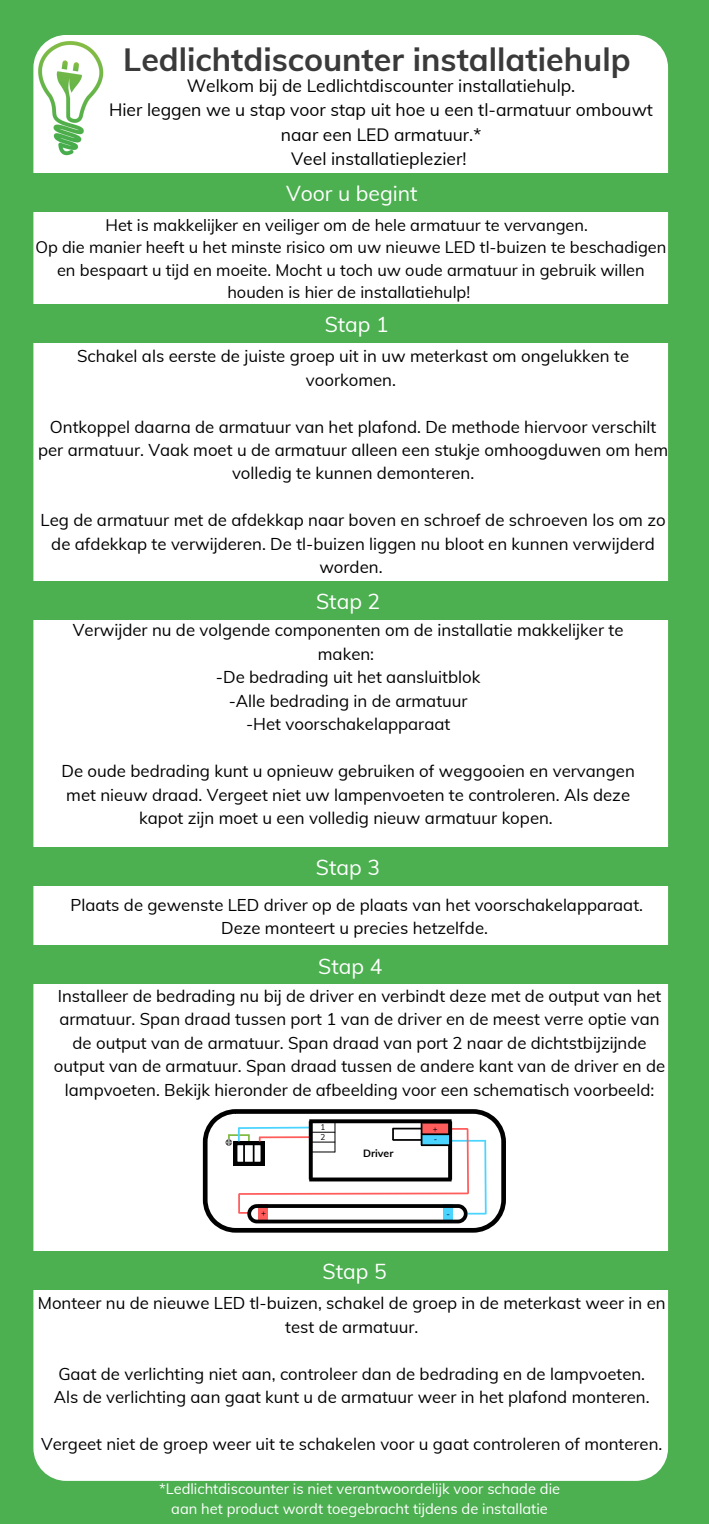
<style>
.page{position:relative;width:709px;height:1524px;background:#fff}
.page>*{position:absolute;margin:0;border:0;box-sizing:border-box;transform-origin:0 0}
.t1{font:700 32.12px "Muli";color:#3b3a3a}
.t2{font:21.12px "Muli";color:#fff}
.t3{font:17.5px/24.4px "Muli";color:#000;text-align:center}
.t4{font:16.75px/23.5px "Muli";color:#000;text-align:center}
.t5{font:16.38px/22.5px "Muli";color:#000;text-align:center}
.t6{font:14.62px/19.8px "Muli";color:#fff;text-align:center}
.t7{font:700 10.5px "Muli";color:#000}
.t8{font:8.12px/10.6px "Muli";color:#000}
</style>
<div class="page">
<div style="left:0;top:0;width:709px;height:1523px;background:#4caf50"></div>
<div style="left:33px;top:35px;width:635px;height:1445px;background:#fff;border-radius:33px"></div>
<div style="left:27px;top:304px;width:659px;height:39px;background:#4caf50"></div>
<img style="left:33px;top:35px;width:71px;height:129px">
<div style="left:22px;top:581px;width:652px;height:39px;background:#4caf50"></div>
<div style="left:28px;top:1251px;width:658px;height:38px;background:#4caf50"></div>
<div style="left:24px;top:846px;width:652px;height:39px;background:#4caf50"></div>
<div style="left:27px;top:945px;width:652px;height:39px;background:#4caf50"></div>
<svg style="left:203px;top:1109px;width:303px;height:123px"></svg>
<div style="left:22px;top:173px;width:659px;height:39px;background:#4caf50"></div>
<h1 class="t1" style="left:123px;top:38px;width:509px">Ledlichtdiscounter installatiehulp</h1>
<p class="t3" style="left:109px;top:73px;width:545px">Welkom bij de Ledlichtdiscounter installatiehulp.<br>Hier leggen we u stap voor stap uit hoe u een tl-armatuur ombouwt naar een LED armatuur.*<br>Veel installatieplezier!</p>
<p class="t2" style="left:286px;top:180px;width:133px">Voor u begint</p>
<p class="t5" style="left:35px;top:213px;width:632px">Het is makkelijker en veiliger om de hele armatuur te vervangen.<br>Op die manier heeft u het minste risico om uw nieuwe LED tl-buizen te beschadigen en bespaart u tijd en moeite. Mocht u toch uw oude armatuur in gebruik willen houden is hier de installatiehulp!</p>
<p class="t2" style="left:325px;top:311px;width:66px">Stap 1</p>
<p class="t4" style="left:77px;top:344px;width:553px">Schakel als eerste de juiste groep uit in uw meterkast om ongelukken te voorkomen.</p>
<p class="t4" style="left:38px;top:414px;width:631px">Ontkoppel daarna de armatuur van het plafond. De methode hiervoor verschilt per armatuur. Vaak moet u de armatuur alleen een stukje omhoogduwen om hem volledig te kunnen demonteren.</p>
<p class="t4" style="left:41px;top:508px;width:626px">Leg de armatuur met de afdekkap naar boven en schroef de schroeven los om zo de afdekkap te verwijderen. De tl-buizen liggen nu bloot en kunnen verwijderd worden.</p>
<p class="t2" style="left:316px;top:588px;width:66px">Stap 2</p>
<p class="t4" style="left:73px;top:618px;width:552px">Verwijder nu de volgende componenten om de installatie makkelijker te maken:<br>-De bedrading uit het aansluitblok<br>-Alle bedrading in de armatuur<br>-Het voorschakelapparaat</p>
<p class="t4" style="left:62px;top:759px;width:575px">De oude bedrading kunt u opnieuw gebruiken of weggooien en vervangen met nieuw draad. Vergeet niet uw lampenvoeten te controleren. Als deze kapot zijn moet u een volledig nieuw armatuur kopen.</p>
<p class="t2" style="left:316px;top:853px;width:66px">Stap 3</p>
<p class="t4" style="left:70px;top:892px;width:574px">Plaats de gewenste LED driver op de plaats van het voorschakelapparaat.<br>Deze monteert u precies hetzelfde.</p>
<p class="t2" style="left:318px;top:952px;width:66px">Stap 4</p>
<p class="t4" style="left:54px;top:984px;width:613px">Installeer de bedrading nu bij de driver en verbindt deze met de output van het armatuur. Span draad tussen port 1 van de driver en de meest verre optie van de output van de armatuur. Span draad van port 2 naar de dichtstbijzijnde output van de armatuur. Span draad tussen de andere kant van de driver en de lampvoeten. Bekij k hieronder de afbeelding voor een schematisch voorbeeld:</p>
<p class="t8" style="left:320px;top:1122px;width:6px;line-height:10.2px">1<br>2</p>
<p class="t7" style="left:363px;top:1146px;width:32px">Driver</p>
<p class="t8" style="left:433px;top:1123px;width:6px">+ -</p>
<p class="t8" style="left:261px;top:1207px;width:6px">+</p>
<p class="t8" style="left:446px;top:1208px;width:5px">-</p>
<p class="t2" style="left:322px;top:1258px;width:66px">Stap 5</p>
<p class="t4" style="left:38px;top:1291px;width:629px">Monteer nu de nieuwe LED tl-buizen, schakel de groep in de meterkast weer in en test de armatuur.</p>
<p class="t4" style="left:54px;top:1361px;width:597px;text-align:left">Gaat de verlichting niet aan, controleer dan de bedrading en de lampvoeten.<br>Als de verlichting aan gaat kunt u de armatuur weer in het plafond monteren.</p>
<p class="t4" style="left:41px;top:1431px;width:623px">Vergeet niet de groep weer uit te schakelen voor u gaat controleren of monteren.</p>
<p class="t6" style="left:159px;top:1479px;width:402px">*Ledlichtdiscounter is niet verantwoordelij k voor schade die aan het product wordt toegebracht tijdens de installatie</p>
</div>
